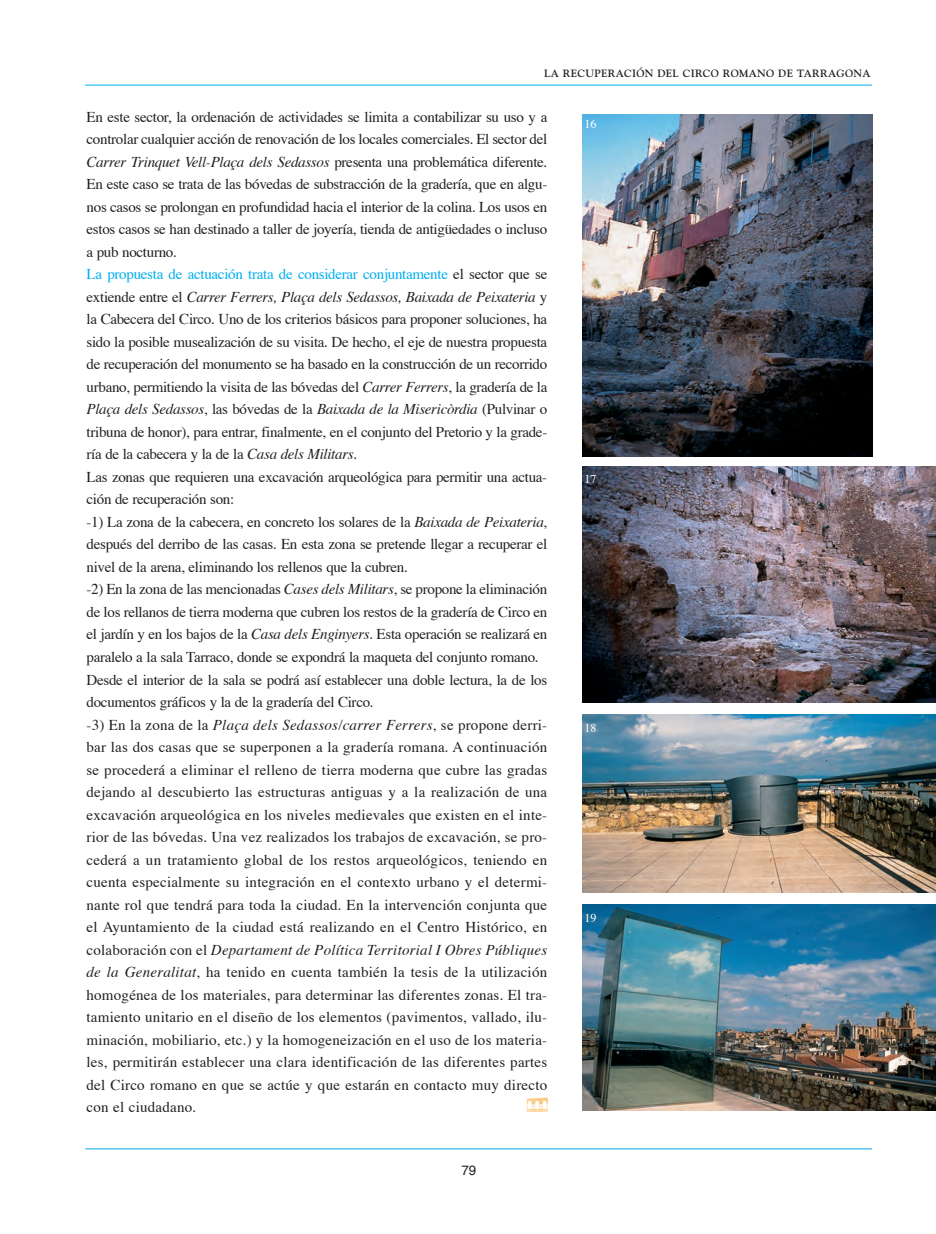
<style>
.page{position:relative;width:936px;height:1234px;background:#fff}
.page>*{position:absolute;margin:0;border:0;box-sizing:border-box;transform-origin:0 0}
.t1{font:15px/22.5px "Times";letter-spacing:-.02em;color:#231f20}
.t2{font:13.5px "Helvetica";color:#231f20}
.t3{font:12px "Times";color:#fff}
.t4{font:700 10.5px "Goudy";letter-spacing:.03em;color:#231f20}
.s1{font-style:italic}
.s2{color:#00aeef}
</style>
<div class="page">
<img style="left:583px;top:904px;width:352px;height:206px">
<img style="left:583px;top:714px;width:352px;height:178px">
<img style="left:583px;top:466px;width:352px;height:236px">
<img style="left:583px;top:114px;width:289px;height:342px">
<hr style="left:85px;top:1148px;width:787px;height:1px;background:#00aeef">
<hr style="left:85px;top:85px;width:787px;height:1px;background:#00aeef">
<img style="left:527px;top:1097px;width:21px;height:14px">
<p class="t4" style="left:544px;top:67px;width:328px">LA RECUPERACIÓN DEL CIRCO ROMANO DE TARRAGONA</p>
<p class="t1" style="left:86px;top:106px;width:462px">En este sector, la ordenación de actividades se limita a contabilizar su uso y a controlar cualquier acción de renovación de los locales comerciales. El sector del <span class="s1">Carrer Trinquet Vell-Plaça dels Sedassos</span> presenta una problemática diferente.<br>En este caso se trata de las bóvedas de substracción de la gradería, que en algu&shy;nos casos se prolongan en profundidad hacia el interior de la colina. Los usos en estos casos se han destinado a taller de joyería, tienda de antigüedades o incluso a pub nocturno.<br><span class="s2">La propuesta de actuación trata de considerar conjuntamente</span> el sector que se extiende entre el <span class="s1">Carrer Ferrers, Plaça dels Sedassos, Baixada de Peixateria</span> y la Cabecera del Circo. Uno de los criterios básicos para proponer soluciones, ha sido la posible musealización de su visita. De hecho, el eje de nuestra propuesta de recuperación del monumento se ha basado en la construcción de un recorrido urbano, permitiendo la visita de las bóvedas del <span class="s1">Carrer Ferrers</span>, la gradería de la <span class="s1">Plaça dels Sedassos</span>, las bóvedas de la <span class="s1">Baixada de la Misericòrdia</span> (Pulvinar o tribuna de honor), para entrar, finalmente, en el conjunto del Pretorio y la grade&shy;ría de la cabecera y la de la <span class="s1">Casa dels Militars</span>.<br>Las zonas que requieren una excavación arqueológica para permitir una actua&shy;ción de recuperación son:<br>-1) La zona de la cabecera, en concreto los solares de la <span class="s1">Baixada de Peixateria</span>, después del derribo de las casas. En esta zona se pretende llegar a recuperar el nivel de la arena, eliminando los rellenos que la cubren.<br>-2) En la zona de las mencionadas <span class="s1">Cases dels Militars</span>, se propone la eliminación de los rellanos de tierra moderna que cubren los restos de la gradería de Circo en el jardín y en los bajos de la <span class="s1">Casa dels Enginyers</span>. Esta operación se realizará en paralelo a la sala Tarraco, donde se expondrá la maqueta del conjunto romano.<br>Desde el interior de la sala se podrá así establecer una doble lectura, la de los documentos gráficos y la de la gradería del Circo.<br>-3) En la zona de la <span class="s1">Plaça dels Sedassos/carrer Ferrers</span>, se propone derri&shy;bar las dos casas que se superponen a la gradería romana. A continuación se procederá a eliminar el relleno de tierra moderna que cubre las gradas dejando al descubierto las estructuras antiguas y a la realización de una excavación arqueológica en los niveles medievales que existen en el inte&shy;rior de las bóvedas. Una vez realizados los trabajos de excavación, se pro&shy;cederá a un tratamiento global de los restos arqueológicos, teniendo en cuenta especialmente su integración en el contexto urbano y el determi&shy;nante rol que tendrá para toda la ciudad. En la intervención conjunta que el Ayuntamiento de la ciudad está realizando en el Centro Histórico, en colaboración con el <span class="s1">Departament de Política Territorial I Obres Públiques de la Generalitat</span>, ha tenido en cuenta también la tesis de la utilización homogénea de los materiales, para determinar las diferentes zonas. El tra&shy;tamiento unitario en el diseño de los elementos (pavimentos, vallado, ilu&shy;minación, mobiliario, etc.) y la homogeneización en el uso de los materia&shy;les, permitirán establecer una clara identificación de las diferentes partes del Circo romano en que se actúe y que estarán en contacto muy directo con el ciudadano.</p>
<p class="t2" style="left:461px;top:1163px;width:17px">79</p>
<p class="t3" style="left:584px;top:119px;width:13px">16</p>
<p class="t3" style="left:584px;top:474px;width:13px">17</p>
<p class="t3" style="left:584px;top:722px;width:13px">18</p>
<p class="t3" style="left:584px;top:912px;width:13px">19</p>
</div>
